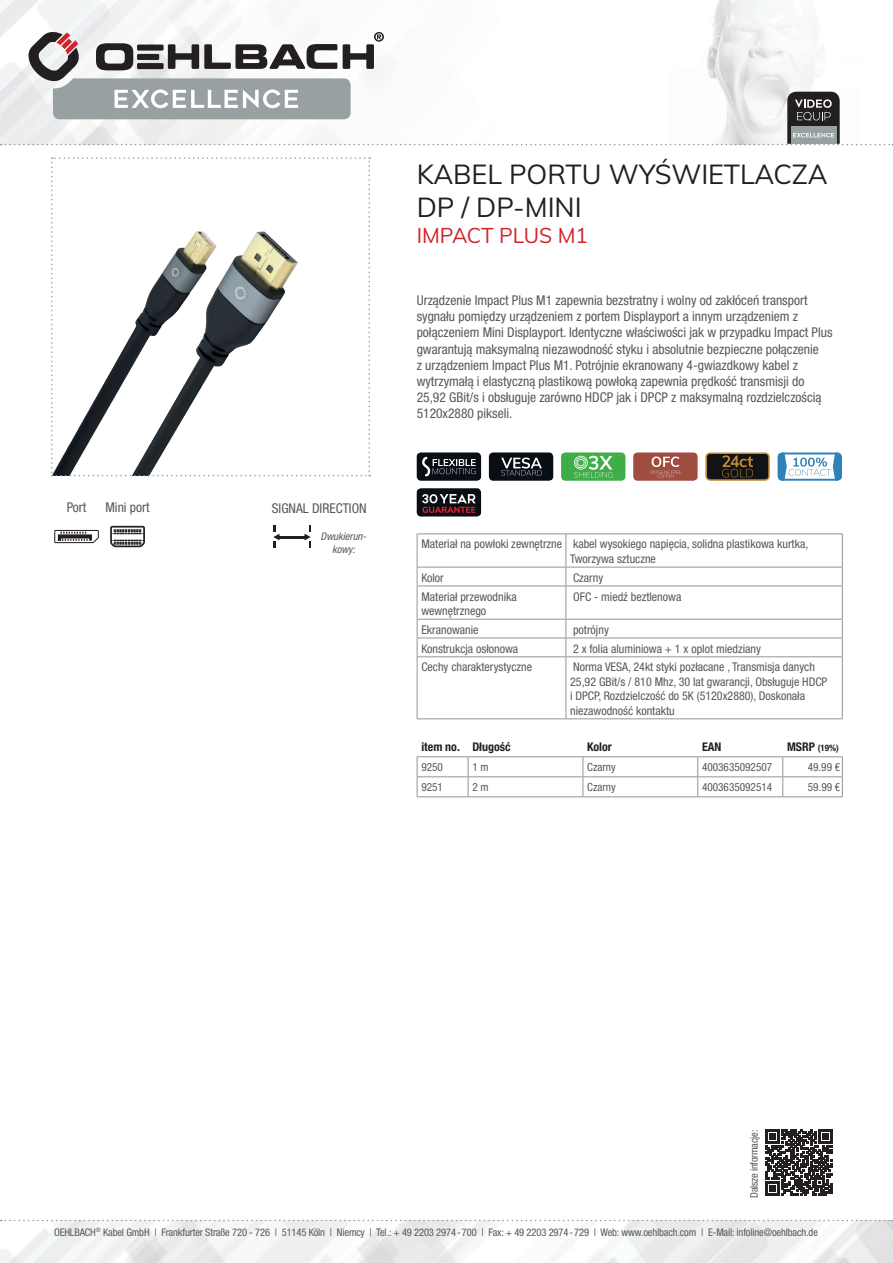
<style>
.page{position:relative;width:893px;height:1263px;background:#fff}
.page>*{position:absolute;margin:0;border:0;box-sizing:border-box;transform-origin:0 0}
.t1{font:27px/32.4px "Muli";color:#231f20}
.t2{font:21px "Muli";color:#d1232a}
.t3{font:condensed 13.5px/16.2px "Helvetica Neue LTW1 G";color:#57585a}
.t4{font:condensed 12px/14.4px "Helvetica Neue LTW1 G";color:#57585a}
.t5{font:700 condensed 12px "Helvetica Neue LTW1 G";color:#231f20}
.t6{font:condensed 11.25px "Helvetica Neue LTW1 G";color:#57585a}
.t7{font:condensed 10.5px "Helvetica Neue LTW1 G";letter-spacing:-.01em;color:#57585a}
.t8{font:italic condensed 10.5px/12.6px "Helvetica Neue LTW1 G";color:#57585a;text-align:center}
.t9{font:700 condensed 9px "Helvetica Neue LTW1 G";color:#231f20}
.s1{font-size:12px}
</style>
<div class="page">
<img style="left:0;top:1220px;width:893px;height:43px">
<img style="left:0;top:0;width:818px;height:145px">
<svg style="left:1px;top:1220px;width:892px;height:1px"></svg>
<svg style="left:51px;top:157px;width:319px;height:319px"></svg>
<div style="left:417px;top:452px;width:64px;height:29px;background:#090e15;border-radius:4px"></div>
<svg style="left:422px;top:457px;width:54px;height:19px"></svg>
<div style="left:417px;top:488px;width:64px;height:28px;background:#090e15;border-radius:4px"></div>
<svg style="left:422px;top:494px;width:54px;height:19px"></svg>
<div style="left:489px;top:452px;width:64px;height:29px;background:#090e15;border-radius:4px"></div>
<svg style="left:501px;top:457px;width:41px;height:19px"></svg>
<div style="left:561px;top:452px;width:64px;height:29px;background:#3fae49;border-radius:4px"></div>
<svg style="left:574px;top:456px;width:38px;height:21px"></svg>
<div style="left:633px;top:452px;width:65px;height:29px;background:#a04d41;border-radius:4px"></div>
<svg style="left:650px;top:457px;width:31px;height:21px"></svg>
<svg style="left:705px;top:452px;width:65px;height:29px;background:#463926"></svg>
<svg style="left:778px;top:452px;width:64px;height:29px"></svg>
<svg style="left:54px;top:530px;width:45px;height:13px"></svg>
<svg style="left:110px;top:526px;width:35px;height:21px"></svg>
<hr style="left:279px;top:535px;width:26px;height:3px;background:#231f20">
<svg style="left:273px;top:526px;width:6px;height:21px"></svg>
<svg style="left:304px;top:526px;width:7px;height:21px"></svg>
<svg style="left:766px;top:1129px;width:66px;height:67px"></svg>
<svg style="left:1px;top:31px;width:892px;height:114px"></svg>
<svg style="left:417px;top:757px;width:426px;height:39px"></svg>
<hr style="left:417px;top:796px;width:51px;height:1px;background:#939598">
<hr style="left:468px;top:796px;width:115px;height:1px;background:#939598">
<hr style="left:583px;top:796px;width:115px;height:1px;background:#939598">
<hr style="left:698px;top:796px;width:85px;height:1px;background:#939598">
<hr style="left:783px;top:796px;width:60px;height:1px;background:#939598">
<hr style="left:417px;top:756px;width:51px;height:1px;background:#939598">
<hr style="left:468px;top:756px;width:115px;height:1px;background:#939598">
<hr style="left:583px;top:756px;width:115px;height:1px;background:#939598">
<hr style="left:698px;top:756px;width:85px;height:1px;background:#939598">
<hr style="left:783px;top:756px;width:60px;height:1px;background:#939598">
<hr style="left:417px;top:533px;width:149px;height:1px;background:#939598">
<hr style="left:566px;top:533px;width:277px;height:1px;background:#939598">
<svg style="left:417px;top:534px;width:426px;height:51px"></svg>
<hr style="left:417px;top:585px;width:149px;height:1px;background:#939598">
<hr style="left:417px;top:586px;width:1px;height:33px;background:#939598">
<hr style="left:566px;top:585px;width:277px;height:1px;background:#939598">
<hr style="left:566px;top:586px;width:1px;height:33px;background:#939598">
<hr style="left:842px;top:586px;width:1px;height:33px;background:#939598">
<hr style="left:417px;top:619px;width:149px;height:1px;background:#939598">
<hr style="left:566px;top:619px;width:277px;height:1px;background:#939598">
<hr style="left:417px;top:638px;width:149px;height:1px;background:#939598">
<svg style="left:417px;top:619px;width:1px;height:37px"></svg>
<hr style="left:566px;top:638px;width:277px;height:1px;background:#939598">
<svg style="left:566px;top:619px;width:1px;height:37px"></svg>
<svg style="left:842px;top:619px;width:1px;height:37px"></svg>
<hr style="left:417px;top:656px;width:149px;height:1px;background:#939598">
<hr style="left:417px;top:657px;width:1px;height:61px;background:#939598">
<hr style="left:566px;top:656px;width:277px;height:1px;background:#939598">
<hr style="left:566px;top:657px;width:1px;height:61px;background:#939598">
<hr style="left:842px;top:657px;width:1px;height:61px;background:#939598">
<hr style="left:417px;top:718px;width:149px;height:1px;background:#939598">
<hr style="left:566px;top:718px;width:277px;height:1px;background:#939598">
<h1 class="t1" style="left:417px;top:157px;width:412px">KABEL PORTU WYŚWIETLACZA<br>DP / DP-MINI</h1>
<h2 class="t2" style="left:417px;top:221px;width:173px">IMPACT PLUS M1</h2>
<p class="t3" style="left:67px;top:499px;width:21px">Port</p>
<p class="t3" style="left:105px;top:499px;width:46px">Mini port</p>
<p class="t3" style="left:272px;top:500px;width:96px">SIGNAL DIRECTION</p>
<p class="t8" style="left:321px;top:530px;width:50px">Dwukierun&shy;kowy:</p>
<p class="t3" style="left:417px;top:292px;width:417px">Urządzenie Impact Plus M1 zapewnia bezstratny i wolny od zakłóceń transport sygnału pomiędzy urządzeniem z portem Displayport a innym urządzeniem z połączeniem Mini Displayport. Identyczne właściwości jak w przypadku Impact Plus gwarantują maksymalną niezawodność styku i absolutnie bezpieczne połączenie<br>z urządzeniem Impact Plus M1. Potrójnie ekranowany 4-gwiazdkowy kabel z wytrzymałą i elastyczną plastikową powłoką zapewnia prędkość transmisji do 25,92 GBit/s i obsługuje zarówno HDCP jak i DPCP z maksymalną rozdzielczością 5120x2880 pikseli.</p>
<p class="t4" style="left:421px;top:537px;width:388px;text-align:center">Materiał na powłoki zewnętrzne kabel wysokiego napięcia, solidna plastikowa kurtka,<br>Tworzywa sztuczne</p>
<p class="t4" style="left:421px;top:570px;width:24px">Kolor</p>
<p class="t4" style="left:573px;top:570px;width:32px">Czarny</p>
<p class="t4" style="left:421px;top:589px;width:97px">Materiał przewodnika wewnętrznego</p>
<p class="t4" style="left:573px;top:589px;width:110px">OFC - miedź beztlenowa</p>
<p class="t4" style="left:421px;top:622px;width:59px">Ekranowanie</p>
<p class="t4" style="left:573px;top:622px;width:37px">potrójny</p>
<p class="t4" style="left:421px;top:641px;width:98px">Konstrukcja osłonowa</p>
<p class="t4" style="left:573px;top:641px;width:189px">2 x folia aluminiowa + 1 x oplot miedziany</p>
<p class="t4" style="left:421px;top:660px;width:112px">Cechy charakterystyczne</p>
<p class="t4" style="left:570px;top:660px;width:259px">Norma VESA, 24kt styki pozłacane , Transmisja danych 25,92 GBit/s / 810 Mhz, 30 lat gwarancji, Obsługuje HDCP i DPCP, Rozdzielczość do 5K (5120x2880), Doskonała niezawodność kontaktu</p>
<p class="t5" style="left:421px;top:739px;width:91px">item no. Długość</p>
<p class="t5" style="left:587px;top:739px;width:26px">Kolor</p>
<p class="t5" style="left:702px;top:739px;width:21px">EAN</p>
<p class="t9" style="left:787px;top:742px;width:53px"><span class="s1">MSRP</span> (19%)</p>
<p class="t6" style="left:421px;top:760px;width:23px">9250</p>
<p class="t6" style="left:472px;top:760px;width:18px">1 m</p>
<p class="t6" style="left:587px;top:760px;width:30px">Czarny</p>
<p class="t6" style="left:702px;top:760px;width:72px">4003635092507</p>
<p class="t6" style="left:808px;top:760px;width:34px">49.99 €</p>
<p class="t6" style="left:421px;top:780px;width:23px">9251</p>
<p class="t6" style="left:472px;top:780px;width:18px">2 m</p>
<p class="t6" style="left:587px;top:780px;width:30px">Czarny</p>
<p class="t6" style="left:702px;top:780px;width:72px">4003635092514</p>
<p class="t6" style="left:808px;top:780px;width:34px">59.99 €</p>
<p class="t7" style="left:748px;top:1198px;width:70px;rotate:-90deg">Dalsze informacje:</p>
<p class="t7" style="left:54px;top:1226px;width:765px">OEHLBACH<sup>®</sup> Kabel GmbH | Frankfurter Straße 720 - 726 | 51145 Köln | Niemcy | Tel.: + 49 2203 2974-700 | Fax: + 49 2203 2974-729 | Web: www.oehlbach.com | E-Mail: infoline@oehlbach.de</p>
</div>
